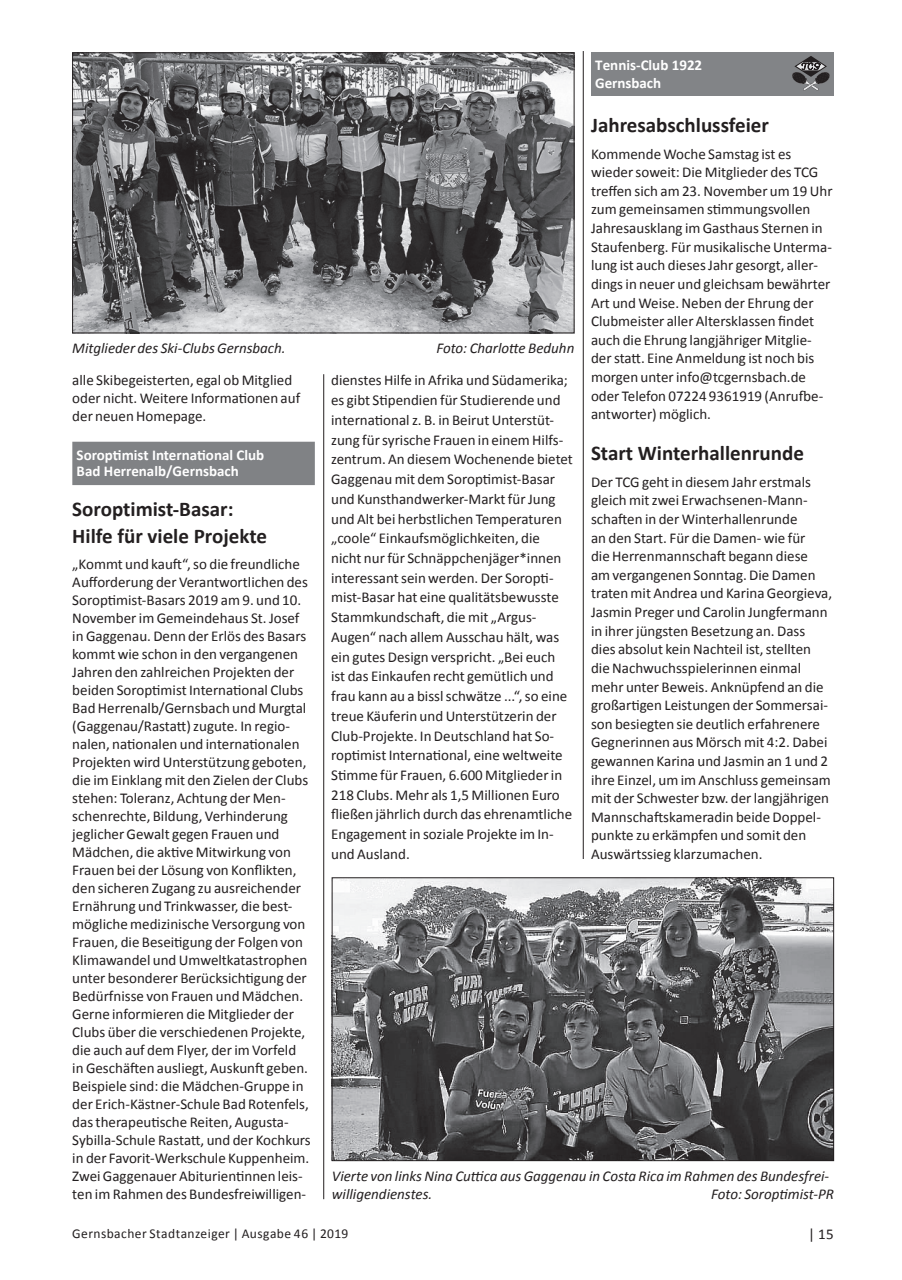
<style>
.page{position:relative;width:902px;height:1280px;background:#fff}
.page>*{position:absolute;margin:0;border:0;box-sizing:border-box;transform-origin:0 0}
.t1{font:700 21px/27px "Calibri";color:#231f20}
.t2{font:15px/18px "Calibri";color:#231f20}
.t3{font:italic 15px/18px "Calibri";color:#231f20}
.t4{font:700 15px/16.5px "Calibri";color:#fff}
.t5{font:13.5px "Calibri";letter-spacing:.025em;color:#231f20}
</style>
<div class="page">
<hr style="left:323px;top:374px;width:1px;height:825px;background:#231f20">
<hr style="left:583px;top:51px;width:1px;height:808px;background:#231f20">
<div style="left:72px;top:442px;width:243px;height:43px;background:#808285"></div>
<div style="left:591px;top:53px;width:242px;height:43px;background:#828487"></div>
<svg style="left:792px;top:56px;width:38px;height:35px"></svg>
<img style="left:74px;top:55px;width:498px;height:276px">
<div style="left:72px;top:53px;width:502px;height:280px;border:1px solid #231f20"></div>
<img style="left:334px;top:879px;width:497px;height:280px">
<div style="left:332px;top:877px;width:501px;height:284px;border:1px solid #231f20"></div>
<p class="t4" style="left:595px;top:56px;width:108px;line-height:18px">Tennis-Club 1922<br>Gernsbach</p>
<h1 class="t1" style="left:591px;top:111px;width:179px">Jahresabschlussfeier</h1>
<p class="t2" style="left:591px;top:144px;width:243px;line-height:18.6px">Kommende Woche Samstag ist es wieder soweit: Die Mitglieder des TCG treffen sich am 23. November um 19 Uhr zum gemeinsamen stimmungsvollen Jahresausklang im Gasthaus Sternen in Staufenberg. Für musikalische Unterma&shy;lung ist auch dieses Jahr gesorgt, aller&shy;dings in neuer und gleichsam bewährter Art und Weise. Neben der Ehrung der Clubmeister aller Altersklassen findet auch die Ehrung langjähriger Mitglie&shy;der statt. Eine Anmeldung ist noch bis morgen unter info@tcgernsbach.de oder Telefon 07224 9361919 (Anrufbe&shy;antworter) möglich.</p>
<h1 class="t1" style="left:591px;top:439px;width:214px">Start Winterhallenrunde</h1>
<p class="t2" style="left:591px;top:472px;width:243px;line-height:18.6px">Der TCG geht in diesem Jahr erstmals gleich mit zwei Erwachsenen-Mann&shy;schaften in der Winterhallenrunde<br>an den Start. Für die Damen- wie für<br>die Herrenmannschaft begann diese<br>am vergangenen Sonntag. Die Damen traten mit Andrea und Karina Georgieva, Jasmin Preger und Carolin Jungfermann in ihrer jüngsten Besetzung an. Dass dies absolut kein Nachteil ist, stellten die Nachwuchsspielerinnen einmal mehr unter Beweis. Anknüpfend an die großartigen Leistungen der Sommersai&shy;son besiegten sie deutlich erfahrenere Gegnerinnen aus Mörsch mit 4:2. Dabei gewannen Karina und Jasmin an 1 und 2 ihre Einzel, um im Anschluss gemeinsam mit der Schwester bzw. der langjährigen Mannschaftskameradin beide Doppel&shy;punkte zu erkämpfen und somit den Auswärtssieg klarzumachen.</p>
<p class="t3" style="left:72px;top:338px;width:215px">Mitglieder des Ski-Clubs Gernsbach.</p>
<p class="t3" style="left:436px;top:338px;width:139px">Foto: Charlotte Beduhn</p>
<p class="t2" style="left:331px;top:371px;width:243px;line-height:19.8px">dienstes Hilfe in Afrika und Südamerika; es gibt Stipendien für Studierende und international z. B. in Beirut Unterstüt&shy;zung für syrische Frauen in einem Hilfs&shy;zentrum. An diesem Wochenende bietet Gaggenau mit dem Soroptimist-Basar und Kunsthandwerker-Markt für Jung und Alt bei herbstlichen Temperaturen „coole“ Einkaufsmöglichkeiten, die nicht nur für Schnäppchenjäger*innen interessant sein werden. Der Soropti&shy;mist-Basar hat eine qualitätsbewusste Stammkundschaft, die mit „Argus-Augen“ nach allem Ausschau hält, was ein gutes Design verspricht. „Bei euch ist das Einkaufen recht gemütlich und frau kann au a bissl schwätze ...“, so eine treue Käuferin und Unterstützerin der Club-Projekte. In Deutschland hat So&shy;roptimist International, eine weltweite Stimme für Frauen, 6.600 Mitglieder in 218 Clubs. Mehr als 1,5 Millionen Euro fließen jährlich durch das ehrenamtliche Engagement in soziale Projekte im In&shy;und Ausland.</p>
<p class="t2" style="left:72px;top:371px;width:229px">alle Skibegeisterten, egal ob Mitglied oder nicht. Weitere Informationen auf der neuen Homepage.</p>
<p class="t4" style="left:77px;top:446px;width:189px">Soroptimist International Club<br>Bad Herrenalb/Gernsbach</p>
<h1 class="t1" style="left:72px;top:495px;width:196px">Soroptimist-Basar:<br>Hilfe für viele Projekte</h1>
<p class="t2" style="left:72px;top:555px;width:240px">„Kommt und kauft“, so die freundliche Aufforderung der Verantwortlichen des Soroptimist-Basars 2019 am 9. und 10.<br>November im Gemeindehaus St. Josef in Gaggenau. Denn der Erlös des Basars kommt wie schon in den vergangenen Jahren den zahlreichen Projekten der beiden Soroptimist International Clubs Bad Herrenalb/Gernsbach und Murgtal (Gaggenau/Rastatt) zugute. In regio&shy;nalen, nationalen und internationalen Projekten wird Unterstützung geboten, die im Einklang mit den Zielen der Clubs stehen: Toleranz, Achtung der Men&shy;schenrechte, Bildung, Verhinderung jeglicher Gewalt gegen Frauen und Mädchen, die aktive Mitwirkung von Frauen bei der Lösung von Konflikten, den sicheren Zugang zu ausreichender Ernährung und Trinkwasser, die best&shy;mögliche medizinische Versorgung von Frauen, die Beseitigung der Folgen von Klimawandel und Umweltkatastrophen unter besonderer Berücksichtigung der Bedürfnisse von Frauen und Mädchen.<br>Gerne informieren die Mitglieder der Clubs über die verschiedenen Projekte, die auch auf dem Flyer, der im Vorfeld in Geschäften ausliegt, Auskunft geben.<br>Beispiele sind: die Mädchen-Gruppe in der Erich-Kästner-Schule Bad Rotenfels, das therapeutische Reiten, Augusta-Sybilla-Schule Rastatt, und der Kochkurs in der Favorit-Werkschule Kuppenheim.<br>Zwei Gaggenauer Abiturientinnen leis&shy;ten im Rahmen des Bundesfreiwilligen-</p>
<p class="t3" style="left:332px;top:1166px;width:499px">Vierte von links Nina Cuttica aus Gaggenau in Costa Rica im Rahmen des Bundesfrei&shy;willigendienstes.</p>
<p class="t3" style="left:711px;top:1184px;width:124px">Foto: Soroptimist-PR</p>
<p class="t5" style="left:72px;top:1225px;width:277px">Gernsbacher Stadtanzeiger | Ausgabe 46 | 2019</p>
<p class="t2" style="left:808px;top:1225px;width:27px">| 15</p>
</div>
